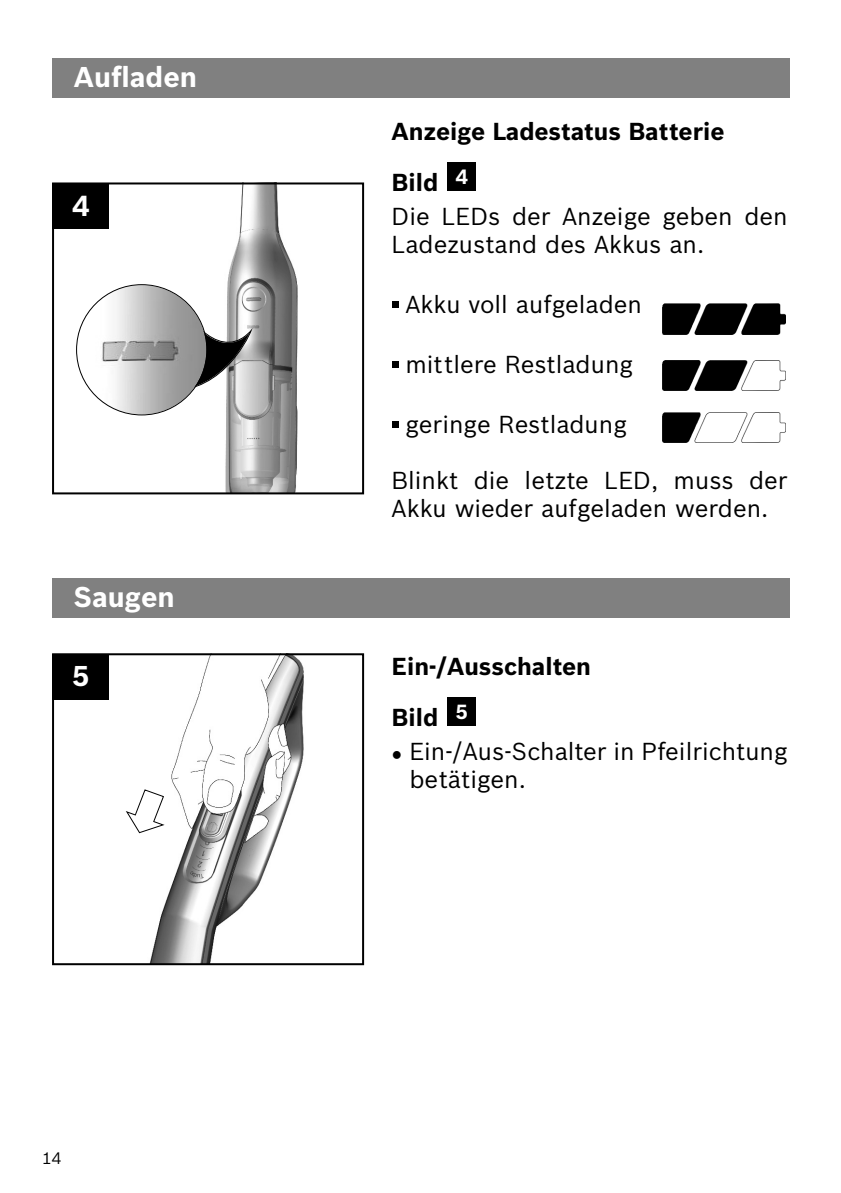
<style>
.page{position:relative;width:841px;height:1193px;background:#fff}
.page>*{position:absolute;margin:0;border:0;box-sizing:border-box;transform-origin:0 0}
.t1{font:700 28px "Bosch Sans";color:#fff}
.t2{font:24px/28px "Bosch Sans";color:#000}
.t3{font:700 24px/50.6px "Bosch Sans";color:#000}
.t4{font:700 20px "Bosch Sans";color:#fff}
.t5{font:16px "Bosch Sans";color:#000}
.s1{font-family:"Tahoma";font-size:18px}
</style>
<div class="page">
<img style="left:55px;top:656px;width:249px;height:306px">
<div style="left:52px;top:653px;width:312px;height:312px;border:2px solid #000"></div>
<img style="left:55px;top:185px;width:243px;height:306px">
<div style="left:52px;top:182px;width:312px;height:312px;border:2px solid #000"></div>
<div style="left:52px;top:58px;width:737px;height:39px;background:#808080"></div>
<div style="left:447px;top:162px;width:29px;height:29px;background:#000"></div>
<div style="left:391px;top:301px;width:7px;height:7px;background:#000"></div>
<div style="left:391px;top:361px;width:7px;height:7px;background:#000"></div>
<div style="left:391px;top:421px;width:7px;height:7px;background:#000"></div>
<div style="left:53px;top:183px;width:56px;height:45px;background:#000"></div>
<svg style="left:662px;top:303px;width:124px;height:32px"></svg>
<img style="left:662px;top:304px;width:123px;height:30px">
<img style="left:662px;top:360px;width:123px;height:31px">
<img style="left:662px;top:412px;width:123px;height:31px">
<svg style="left:186px;top:312px;width:68px;height:85px"></svg>
<img style="left:77px;top:285px;width:129px;height:129px;border-radius:50%">
<div style="left:52px;top:578px;width:737px;height:39px;background:#808080"></div>
<div style="left:53px;top:654px;width:56px;height:45px;background:#000"></div>
<svg style="left:126px;top:789px;width:38px;height:44px"></svg>
<div style="left:447px;top:697px;width:29px;height:29px;background:#000"></div>
<p class="t1" style="left:74px;top:61px;width:125px">Aufladen</p>
<p class="t1" style="left:73px;top:190px;width:18px">4</p>
<p class="t1" style="left:74px;top:581px;width:102px">Saugen</p>
<p class="t3" style="left:391px;top:106px;width:334px">Anzeige Ladestatus Batterie<br>Bild</p>
<p class="t2" style="left:391px;top:202px;width:397px">Die LEDs der Anzeige geben den<br>Ladezustand des Akkus an.</p>
<p class="t4" style="left:455px;top:165px;width:14px">4</p>
<p class="t2" style="left:405px;top:290px;width:238px">Akku voll aufgeladen</p>
<p class="t2" style="left:405px;top:350px;width:229px">mittlere Restladung</p>
<p class="t2" style="left:405px;top:410px;width:223px">geringe Restladung</p>
<p class="t2" style="left:391px;top:466px;width:397px">Blinkt die letzte LED, muss der<br>Akku wieder aufgeladen werden.</p>
<p class="t1" style="left:73px;top:660px;width:18px">5</p>
<p class="t3" style="left:391px;top:641px;width:201px">Ein-/Ausschalten<br>Bild</p>
<p class="t2" style="left:409px;top:737px;width:379px;text-indent:-18px"><span class="s1">●</span> Ein-/Aus-Schalter in Pfeilrichtung betätigen.</p>
<p class="t4" style="left:455px;top:700px;width:14px">5</p>
<p class="t5" style="left:42px;top:1149px;width:21px">14</p>
</div>
